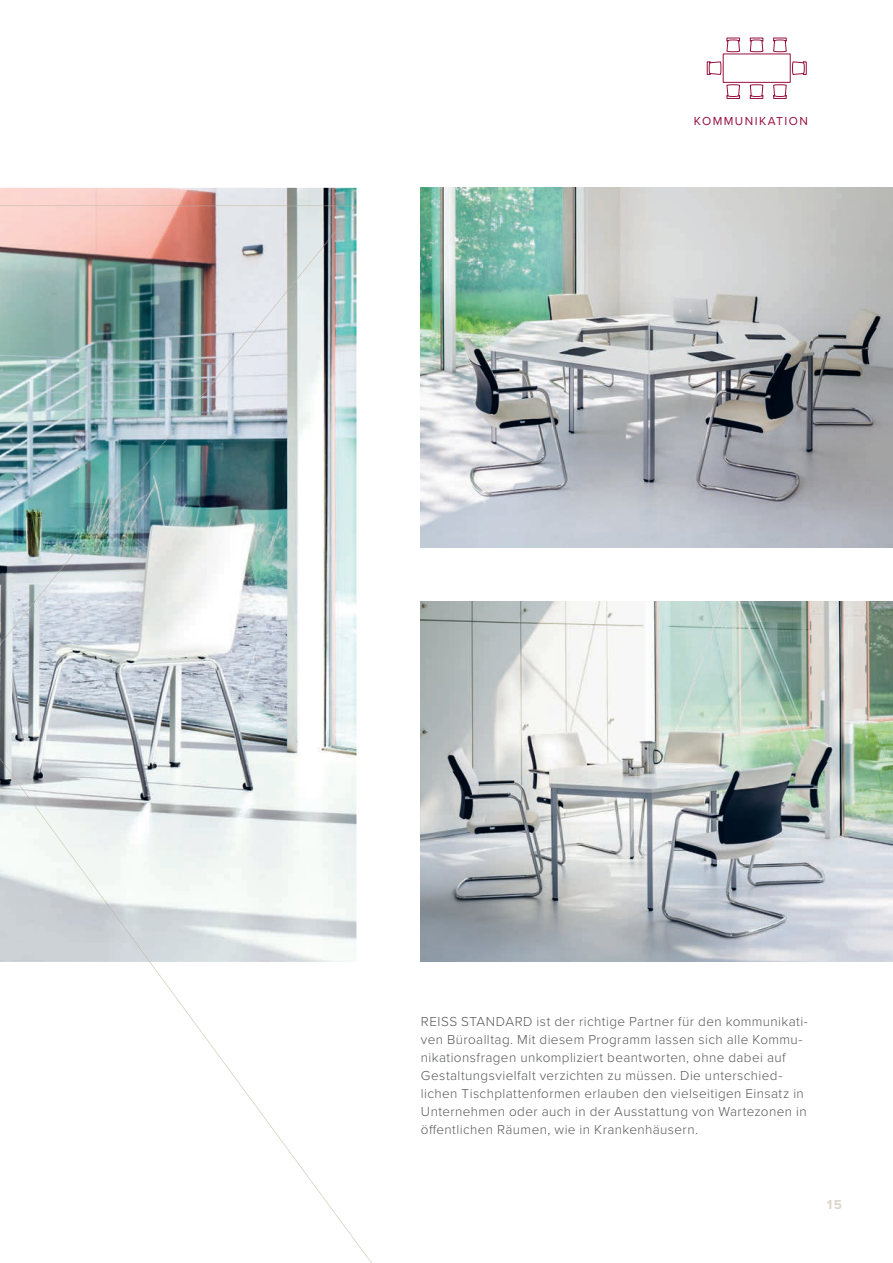
<style>
.page{position:relative;width:893px;height:1263px;background:#fff}
.page>*{position:absolute;margin:0;border:0;box-sizing:border-box;transform-origin:0 0}
.t1{font:300 13.5px/18px "Proxima Nova";letter-spacing:.03em;color:#57585a}
.t2{font:700 13.5px "Proxima Nova";color:#dcd7c9}
.t3{font:12px "Proxima Nova";letter-spacing:.12em;color:#95103b}
</style>
<div class="page">
<svg style="left:706px;top:37px;width:101px;height:62px"></svg>
<img style="left:0;top:188px;width:356px;height:774px">
<img style="left:421px;top:188px;width:472px;height:360px">
<img style="left:421px;top:602px;width:472px;height:360px">
<svg style="left:149px;top:205px;width:223px;height:1058px"></svg>
<img style="left:0;top:205px;width:356px;height:51px">
<img style="left:274px;top:255px;width:43px;height:51px">
<img style="left:233px;top:306px;width:43px;height:51px">
<img style="left:192px;top:356px;width:43px;height:51px">
<img style="left:151px;top:407px;width:43px;height:51px">
<img style="left:102px;top:457px;width:51px;height:63px">
<img style="left:50px;top:518px;width:52px;height:65px">
<img style="left:0;top:581px;width:51px;height:64px">
<img style="left:0;top:758px;width:51px;height:70px">
<img style="left:50px;top:826px;width:52px;height:72px">
<img style="left:102px;top:896px;width:48px;height:66px">
<p class="t3" style="left:694px;top:112px;width:115px">KOMMUNIKATION</p>
<p class="t1" style="left:421px;top:1012px;width:388px">REISS STANDARD ist der richtige Partner für den kommunikati&shy;ven Büroalltag. Mit diesem Programm lassen sich alle Kommu&shy;nikationsfragen unkompliziert beantworten, ohne dabei auf Gestaltungsvielfalt verzichten zu müssen. Die unterschied&shy;lichen Tischplattenformen erlauben den vielseitigen Einsatz in Unternehmen oder auch in der Ausstattung von Wartezonen in öffentlichen Räumen, wie in Krankenhäusern.</p>
<p class="t2" style="left:827px;top:1194px;width:17px">15</p>
</div>
